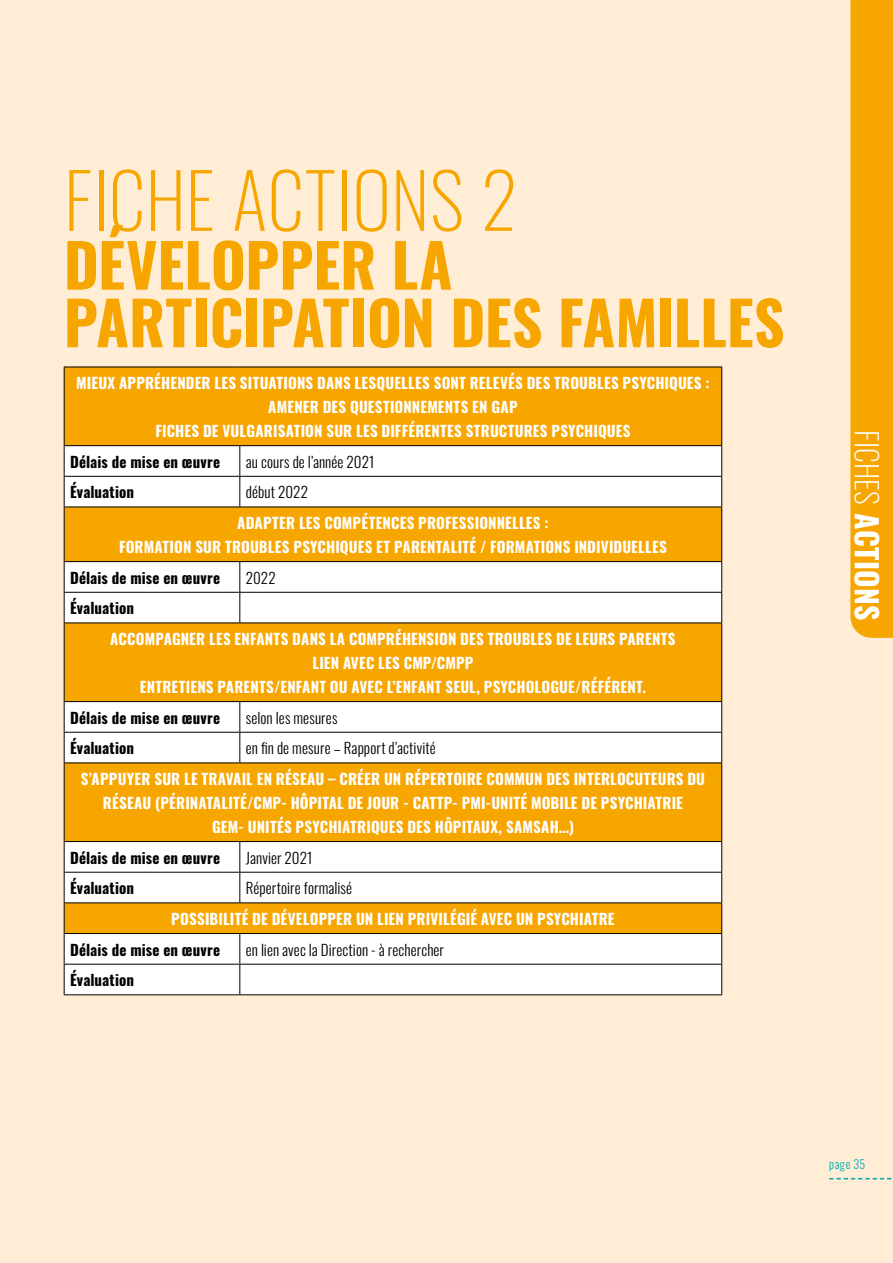
<style>
.page{position:relative;width:893px;height:1263px;background:#ffeed5}
.page>*{position:absolute;margin:0;border:0;box-sizing:border-box;transform-origin:0 0}
.t1{font:200 75px "Oswald";color:#f7a600}
.t2{font:700 60px/57.6px "Oswald";letter-spacing:-.005em;color:#f7a600}
.t3{font:700 30px "Oswald";letter-spacing:.005em;color:#fff}
.t4{font:700 15px/24px "Oswald";letter-spacing:.015em;color:#fff;text-align:center}
.t5{font:700 15px "Oswald";letter-spacing:.005em;color:#000}
.t6{font:300 15px "Oswald";letter-spacing:.005em;color:#000}
.t7{font:300 12px "Oswald";letter-spacing:.04em;color:#00a8b0}
.s1{font-weight:200}
</style>
<div class="page">
<div style="left:64px;top:367px;width:658px;height:79px;background:#f7a600"></div>
<div style="left:65px;top:446px;width:656px;height:548px;background:#fff"></div>
<svg style="left:65px;top:508px;width:656px;height:425px;background:#f8c253"></svg>
<div style="left:65px;top:842px;width:656px;height:60px;background:#fff"></div>
<hr style="left:64px;top:367px;width:176px;height:1px;background:#000">
<hr style="left:64px;top:367px;width:1px;height:78px;background:#000">
<hr style="left:240px;top:367px;width:482px;height:1px;background:#000">
<hr style="left:721px;top:367px;width:1px;height:78px;background:#000">
<hr style="left:64px;top:445px;width:176px;height:1px;background:#000">
<hr style="left:64px;top:446px;width:1px;height:30px;background:#000">
<hr style="left:240px;top:445px;width:482px;height:1px;background:#000">
<hr style="left:239px;top:446px;width:1px;height:30px;background:#000">
<hr style="left:721px;top:446px;width:1px;height:30px;background:#000">
<hr style="left:64px;top:476px;width:176px;height:1px;background:#000">
<hr style="left:64px;top:477px;width:1px;height:30px;background:#000">
<hr style="left:240px;top:476px;width:482px;height:1px;background:#000">
<hr style="left:239px;top:477px;width:1px;height:30px;background:#000">
<hr style="left:721px;top:477px;width:1px;height:30px;background:#000">
<hr style="left:64px;top:561px;width:176px;height:1px;background:#000">
<hr style="left:64px;top:562px;width:1px;height:30px;background:#000">
<hr style="left:240px;top:561px;width:482px;height:1px;background:#000">
<hr style="left:239px;top:562px;width:1px;height:30px;background:#000">
<hr style="left:721px;top:562px;width:1px;height:30px;background:#000">
<hr style="left:64px;top:592px;width:176px;height:1px;background:#000">
<svg style="left:64px;top:593px;width:1px;height:29px"></svg>
<hr style="left:240px;top:592px;width:482px;height:1px;background:#000">
<svg style="left:239px;top:593px;width:1px;height:29px"></svg>
<svg style="left:721px;top:593px;width:1px;height:29px"></svg>
<hr style="left:64px;top:701px;width:176px;height:1px;background:#000">
<hr style="left:64px;top:702px;width:1px;height:30px;background:#000">
<hr style="left:240px;top:701px;width:482px;height:1px;background:#000">
<hr style="left:239px;top:702px;width:1px;height:30px;background:#000">
<hr style="left:721px;top:702px;width:1px;height:30px;background:#000">
<hr style="left:64px;top:732px;width:176px;height:1px;background:#000">
<svg style="left:64px;top:733px;width:1px;height:29px"></svg>
<hr style="left:240px;top:732px;width:482px;height:1px;background:#000">
<svg style="left:239px;top:733px;width:1px;height:29px"></svg>
<svg style="left:721px;top:733px;width:1px;height:29px"></svg>
<hr style="left:64px;top:841px;width:176px;height:1px;background:#000">
<hr style="left:64px;top:842px;width:1px;height:30px;background:#000">
<hr style="left:240px;top:841px;width:482px;height:1px;background:#000">
<hr style="left:239px;top:842px;width:1px;height:30px;background:#000">
<hr style="left:721px;top:842px;width:1px;height:30px;background:#000">
<hr style="left:64px;top:872px;width:176px;height:1px;background:#000">
<hr style="left:64px;top:872px;width:1px;height:30px;background:#000">
<hr style="left:240px;top:872px;width:482px;height:1px;background:#000">
<hr style="left:239px;top:872px;width:1px;height:30px;background:#000">
<hr style="left:721px;top:872px;width:1px;height:30px;background:#000">
<hr style="left:64px;top:933px;width:176px;height:1px;background:#000">
<hr style="left:64px;top:934px;width:1px;height:30px;background:#000">
<hr style="left:239px;top:934px;width:1px;height:30px;background:#000">
<hr style="left:64px;top:964px;width:176px;height:1px;background:#000">
<hr style="left:64px;top:964px;width:1px;height:30px;background:#000">
<hr style="left:239px;top:964px;width:1px;height:30px;background:#000">
<hr style="left:240px;top:933px;width:482px;height:1px;background:#000">
<hr style="left:721px;top:934px;width:1px;height:30px;background:#000">
<hr style="left:240px;top:964px;width:482px;height:1px;background:#000">
<hr style="left:721px;top:964px;width:1px;height:30px;background:#000">
<hr style="left:64px;top:994px;width:176px;height:1px;background:#000">
<hr style="left:240px;top:994px;width:482px;height:1px;background:#000">
<hr style="left:64px;top:507px;width:176px;height:1px;background:#000">
<hr style="left:64px;top:507px;width:1px;height:54px;background:#000">
<hr style="left:240px;top:507px;width:482px;height:1px;background:#000">
<hr style="left:721px;top:507px;width:1px;height:54px;background:#000">
<hr style="left:64px;top:622px;width:176px;height:1px;background:#000">
<hr style="left:64px;top:623px;width:1px;height:78px;background:#000">
<hr style="left:240px;top:622px;width:482px;height:1px;background:#000">
<hr style="left:721px;top:623px;width:1px;height:78px;background:#000">
<hr style="left:64px;top:762px;width:176px;height:1px;background:#000">
<hr style="left:64px;top:763px;width:1px;height:78px;background:#000">
<hr style="left:240px;top:762px;width:482px;height:1px;background:#000">
<hr style="left:721px;top:763px;width:1px;height:78px;background:#000">
<hr style="left:64px;top:902px;width:176px;height:1px;background:#000">
<hr style="left:64px;top:903px;width:1px;height:30px;background:#000">
<hr style="left:240px;top:902px;width:482px;height:1px;background:#000">
<hr style="left:721px;top:903px;width:1px;height:30px;background:#000">
<div style="left:850px;top:0;width:43px;height:638px;background:#f7a600"></div>
<svg style="left:829px;top:1178px;width:63px;height:1px"></svg>
<h1 class="t1" style="left:64px;top:134px;width:455px">FICHE ACTIONS 2</h1>
<h2 class="t2" style="left:64px;top:240px;width:722px">DÉVELOPPER LA<br>PARTICIPATION DES FAMILLES</h2>
<p class="t4" style="left:76px;top:372px;width:635px">MIEUX APPRÉHENDER LES SITUATIONS DANS LESQUELLES SONT RELEVÉS DES TROUBLES PSYCHIQUES :<br>AMENER DES QUESTIONNEMENTS EN GAP<br>FICHES DE VULGARISATION SUR LES DIFFÉRENTES STRUCTURES PSYCHIQUES</p>
<p class="t5" style="left:70px;top:454px;width:152px">Délais de mise en œuvre</p>
<p class="t6" style="left:246px;top:448px;width:130px">au cours de l’année 2021</p>
<p class="t5" style="left:70px;top:484px;width:65px">Évaluation</p>
<p class="t6" style="left:246px;top:479px;width:64px">début 2022</p>
<p class="t4" style="left:119px;top:512px;width:549px">ADAPTER LES COMPÉTENCES PROFESSIONNELLES :<br>FORMATION SUR TROUBLES PSYCHIQUES ET PARENTALITÉ / FORMATIONS INDIVIDUELLES</p>
<p class="t5" style="left:70px;top:570px;width:152px">Délais de mise en œuvre</p>
<p class="t6" style="left:246px;top:564px;width:31px">2022</p>
<p class="t5" style="left:70px;top:600px;width:65px">Évaluation</p>
<p class="t4" style="left:110px;top:628px;width:567px">ACCOMPAGNER LES ENFANTS DANS LA COMPRÉHENSION DES TROUBLES DE LEURS PARENTS<br>LIEN AVEC LES CMP/CMPP<br>ENTRETIENS PARENTS/ENFANT OU AVEC L’ENFANT SEUL, PSYCHOLOGUE/RÉFÉRENT.</p>
<p class="t5" style="left:70px;top:710px;width:152px">Délais de mise en œuvre</p>
<p class="t6" style="left:246px;top:704px;width:93px">selon les mesures</p>
<p class="t5" style="left:70px;top:740px;width:65px">Évaluation</p>
<p class="t6" style="left:246px;top:735px;width:192px">en fin de mesure – Rapport d’activité</p>
<p class="t4" style="left:81px;top:768px;width:626px">S’APPUYER SUR LE TRAVAIL EN RÉSEAU – CRÉER UN RÉPERTOIRE COMMUN DES INTERLOCUTEURS DU<br>RÉSEAU (PÉRINATALITÉ/CMP- HÔPITAL DE JOUR - CATTP- PMI-UNITÉ MOBILE DE PSYCHIATRIE<br>GEM- UNITÉS PSYCHIATRIQUES DES HÔPITAUX, SAMSAH…)</p>
<p class="t5" style="left:70px;top:850px;width:152px">Délais de mise en œuvre</p>
<p class="t6" style="left:246px;top:844px;width:68px">Janvier 2021</p>
<p class="t5" style="left:70px;top:880px;width:65px">Évaluation</p>
<p class="t6" style="left:246px;top:875px;width:108px">Répertoire formalisé</p>
<p class="t4" style="left:171px;top:908px;width:445px">POSSIBILITÉ DE DÉVELOPPER UN LIEN PRIVILÉGIÉ AVEC UN PSYCHIATRE</p>
<p class="t5" style="left:70px;top:942px;width:152px">Délais de mise en œuvre</p>
<p class="t6" style="left:246px;top:936px;width:200px">en lien avec la Direction - à rechercher</p>
<p class="t5" style="left:70px;top:972px;width:65px">Évaluation</p>
<h3 class="t3" style="left:883px;top:430px;width:192px;rotate:90deg"><span class="s1">FICHES</span> ACTIONS</h3>
<p class="t7" style="left:829px;top:1154px;width:38px">page 35</p>
</div>
